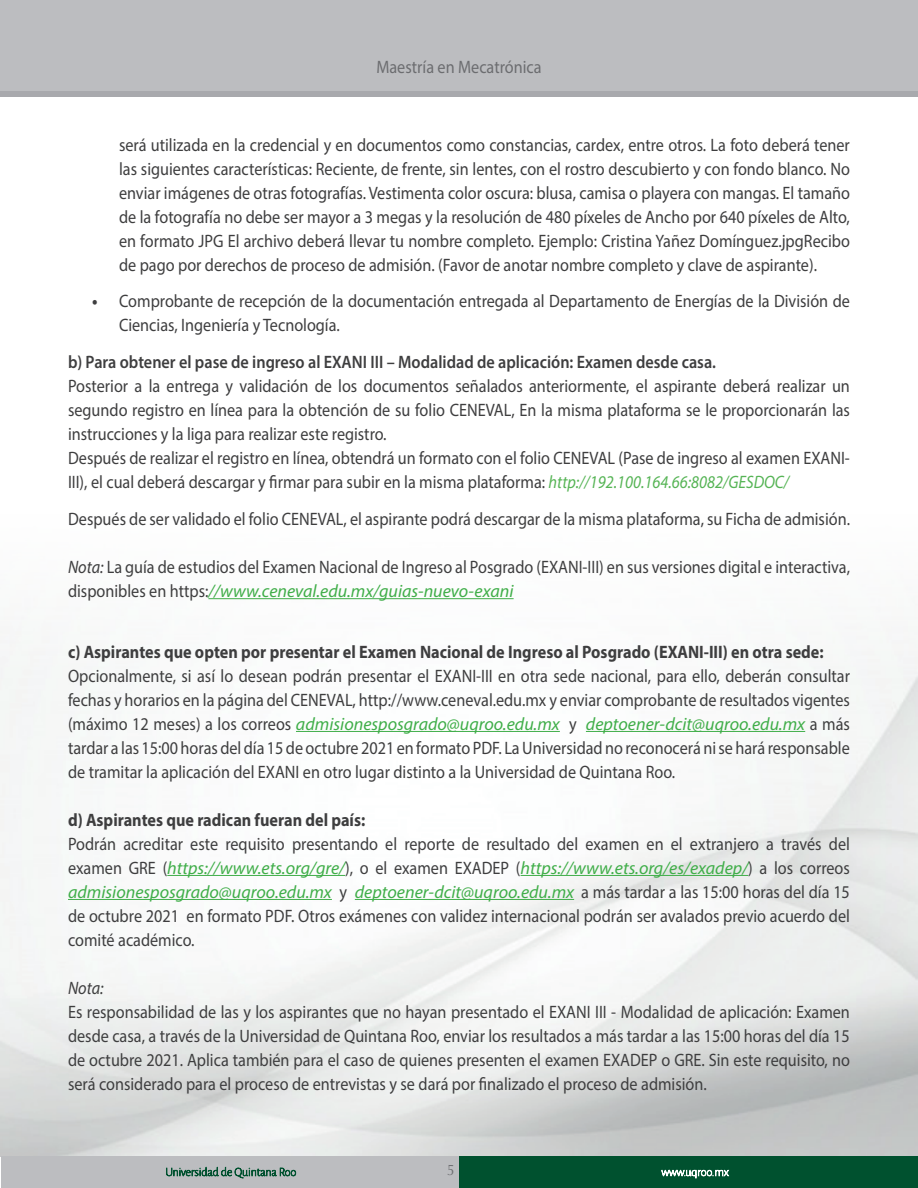
<style>
.page{position:relative;width:918px;height:1188px;background:#fff}
.page>*{position:absolute;margin:0;border:0;box-sizing:border-box;transform-origin:0 0}
.t1{font:18px/24px "Myriad Pro";color:#3e3e3f;text-align:justify;scale:.9 1}
.t2{font:700 18px "Myriad Pro";color:#3e3e3f;scale:.9 1}
.t3{font:600 18px "Myriad Pro";color:#3e3e3f;scale:.9 1}
.t4{font:18px "Myriad Pro";color:#6c6d70;scale:.9 1}
.t5{font:italic 18px "Myriad Pro";color:#3e3e3f;scale:.9 1}
.t6{font:15px "Optima";color:#6c6d70;scale:.9 1}
.s1{font-weight:700}
.s2{font-style:italic;color:#56b455}
.s3{font-style:italic}
.s4{font-style:italic;color:#40ae49}
</style>
<div class="page">
<img style="left:0;top:682px;width:917px;height:475px">
<div style="left:0;top:0;width:918px;height:91px;background:#bcbdc0"></div>
<div style="left:0;top:91px;width:918px;height:6px;background:#a8a9ad"></div>
<div style="left:1px;top:1157px;width:459px;height:31px;background:#bcbdc0"></div>
<div style="left:460px;top:1157px;width:458px;height:31px;background:#00512f"></div>
<div style="left:0;top:514px;width:917px;height:168px;background:#fbfcfc"></div>
<svg style="left:661px;top:1169px;width:68px;height:9px"></svg>
<svg style="left:166px;top:1167px;width:130px;height:12px"></svg>
<hr style="left:208px;top:598px;width:306px;height:1px;background:#40ae49">
<hr style="left:296px;top:731px;width:264px;height:1px;background:#40ae49">
<hr style="left:586px;top:731px;width:219px;height:1px;background:#40ae49">
<hr style="left:167px;top:875px;width:178px;height:1px;background:#40ae49">
<hr style="left:521px;top:875px;width:227px;height:1px;background:#40ae49">
<hr style="left:68px;top:899px;width:264px;height:1px;background:#40ae49">
<hr style="left:355px;top:899px;width:219px;height:1px;background:#40ae49">
<p class="t4" style="left:376px;top:56px;width:185px">Maestría en Mecatrónica</p>
<p class="t1" style="left:119px;top:132px;width:814px">será utilizada en la credencial y en documentos como constancias, cardex, entre otros. La foto deberá tener las siguientes características: Reciente, de frente, sin lentes, con el rostro descubierto y con fondo blanco. No enviar imágenes de otras fotografías. Vestimenta color oscura: blusa, camisa o playera con mangas. El tamaño de la fotografía no debe ser mayor a 3 megas y la resolución de 480 píxeles de Ancho por 640 píxeles de Alto, en formato JPG El archivo deberá llevar tu nombre completo. Ejemplo: Cristina Yañez Domínguez.jpgRecibo de pago por derechos de proceso de admisión. (Favor de anotar nombre completo y clave de aspirante).</p>
<p class="t1" style="left:119px;top:289px;width:814px;text-indent:-27px"><span class="s1">•</span> Comprobante de recepción de la documentación entregada al Departamento de Energías de la División de<br>Ciencias, Ingeniería y Tecnología.</p>
<p class="t3" style="left:68px;top:351px;width:722px">b) Para obtener el pase de ingreso al EXANI III – Modalidad de aplicación: Examen desde casa.</p>
<p class="t1" style="left:68px;top:374px;width:870px">Posterior a la entrega y validación de los documentos señalados anteriormente, el aspirante deberá realizar un segundo registro en línea para la obtención de su folio CENEVAL, En la misma plataforma se le proporcionarán las instrucciones y la liga para realizar este registro.</p>
<p class="t1" style="left:68px;top:446px;width:870px">Después de realizar el registro en línea, obtendrá un formato con el folio CENEVAL (Pase de ingreso al examen EXANI-<br>III), el cual deberá descargar y firmar para subir en la misma plataforma: <span class="s2">http://192.100.164.66:8082/GESDOC/</span></p>
<p class="t1" style="left:68px;top:507px;width:870px">Después de ser validado el folio CENEVAL, el aspirante podrá descargar de la misma plataforma, su Ficha de admisión.</p>
<p class="t1" style="left:68px;top:555px;width:870px"><span class="s3">Nota:</span> La guía de estudios del Examen Nacional de Ingreso al Posgrado (EXANI-III) en sus versiones digital e interactiva, disponibles en https:<span class="s4">//www.ceneval.edu.mx/guias-nuevo-exani</span></p>
<p class="t2" style="left:68px;top:640px;width:841px">c) Aspirantes que opten por presentar el Examen Nacional de Ingreso al Posgrado (EXANI-III) en otra sede:</p>
<p class="t1" style="left:68px;top:663px;width:870px">Opcionalmente, si así lo desean podrán presentar el EXANI-III en otra sede nacional, para ello, deberán consultar fechas y horarios en la página del CENEVAL, http://www.ceneval.edu.mx y enviar comprobante de resultados vigentes (máximo 12 meses) a los correos <span class="s4">admisionesposgrado@uqroo.edu.mx</span> y <span class="s4">deptoener-dcit@uqroo.edu.mx</span> a más tardar a las 15:00 horas del día 15 de octubre 2021 en formato PDF. La Universidad no reconocerá ni se hará responsable de tramitar la aplicación del EXANI en otro lugar distinto a la Universidad de Quintana Roo.</p>
<p class="t2" style="left:68px;top:808px;width:332px">d) Aspirantes que radican fueran del país:</p>
<p class="t1" style="left:68px;top:831px;width:870px">Podrán acreditar este requisito presentando el reporte de resultado del examen en el extranjero a través del examen GRE (<span class="s4">https://www.ets.org/gre/</span>), o el examen EXADEP (<span class="s4">https://www.ets.org/es/exadep/</span>) a los correos <span class="s4">admisionesposgrado@uqroo.edu.mx</span> y <span class="s4">deptoener-dcit@uqroo.edu.mx</span> a más tardar a las 15:00 horas del día 15 de octubre 2021 en formato PDF. Otros exámenes con validez internacional podrán ser avalados previo acuerdo del comité académico.</p>
<p class="t5" style="left:68px;top:976px;width:41px">Nota:</p>
<p class="t1" style="left:68px;top:999px;width:870px">Es responsabilidad de las y los aspirantes que no hayan presentado el EXANI III - Modalidad de aplicación: Examen desde casa, a través de la Universidad de Quintana Roo, enviar los resultados a más tardar a las 15:00 horas del día 15 de octubre 2021. Aplica también para el caso de quienes presenten el examen EXADEP o GRE. Sin este requisito, no será considerado para el proceso de entrevistas y se dará por finalizado el proceso de admisión.</p>
<p class="t6" style="left:447px;top:1162px;width:10px">5</p>
</div>
